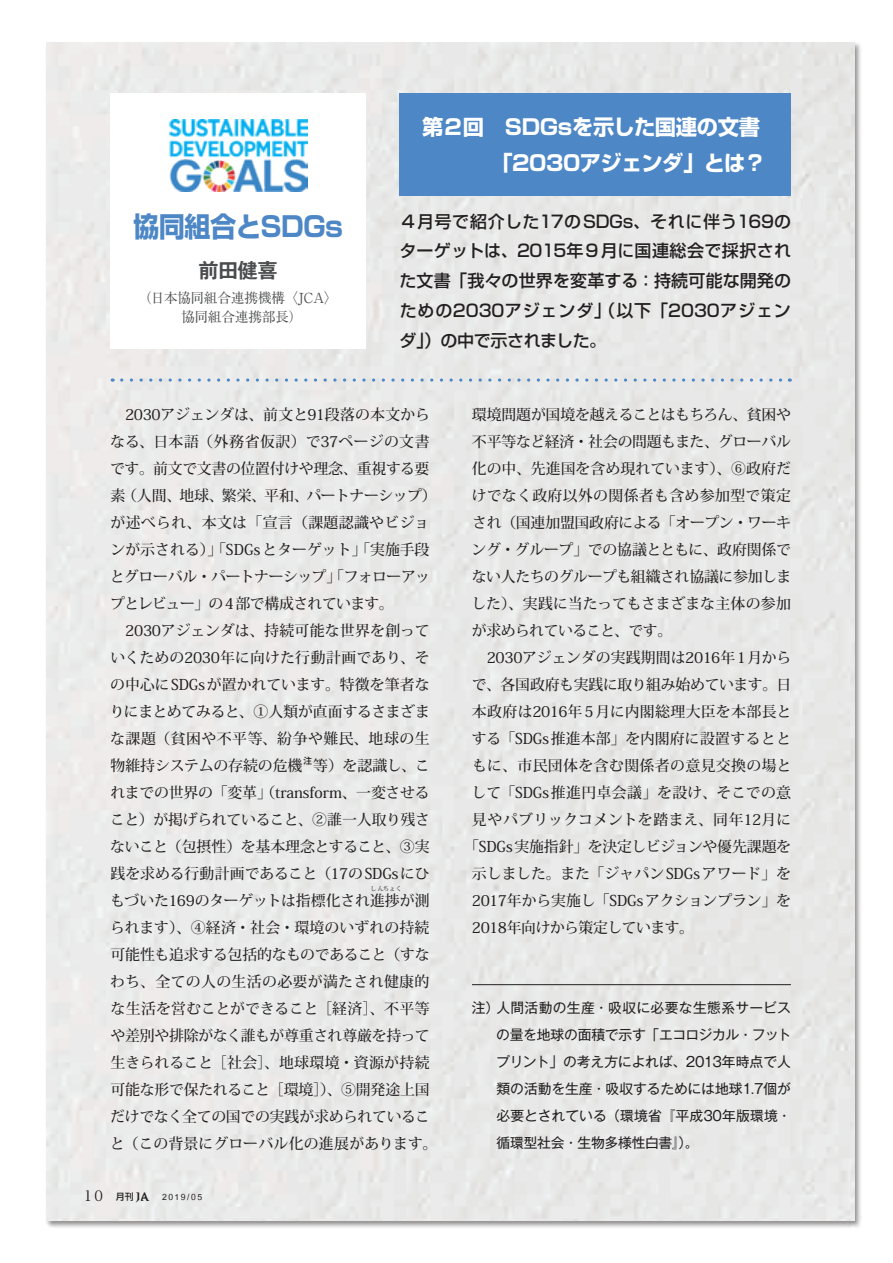
<style>
.page{position:relative;width:893px;height:1263px;background:#fff}
.page>*{position:absolute;margin:0;border:0;box-sizing:border-box;transform-origin:0 0}
.t1{font:700 27.6px "Shin Go Pro";letter-spacing:-.03em;color:#4d87c6;scale:.95 1}
.t2{font:700 21.3px/36.2px "Shin Go Pro";letter-spacing:-.02em;color:#fff}
.t3{font:700 20.25px "Gothic MB101 Pro De";color:#4b4c4d}
.t4{font:500 16.95px/29.7px "Shin Go Pro";letter-spacing:.005em;color:#231f20;text-align:justify}
.t5{font:500 14.85px/27px "Koz Min Pro";letter-spacing:-.01em;color:#231f20}
.t6{font:500 14.85px "Koz Min Pro";letter-spacing:.015em;color:#231f20}
.t7{font:500 14.85px "Koz Min Pro";letter-spacing:.01em;color:#231f20}
.t8{font:500 14.85px "Koz Min Pro";letter-spacing:.025em;color:#231f20}
.t9{font:500 14.85px "Koz Min Pro";letter-spacing:-.04em;color:#231f20}
.t10{font:500 14.85px "Koz Min Pro";letter-spacing:-.035em;color:#231f20}
.t11{font:13.8px/27px "Gothic MB101 Pro";letter-spacing:-.01em;color:#231f20;text-align:justify}
.t12{font:13.8px/19.2px "Ryumin Pro";letter-spacing:-.025em;color:#4b4c4d;text-align:center}
.t13{font:12px "Utsaah";letter-spacing:.125em;color:#231f20}
.t14{font:500 8.7px "Gothic MB101 Pro";color:#231f20}
.t15{font:500 6.45px "Koz Min Pro";color:#231f20}
.s1{font-family:"UD Reimin Pro";font-size:13.8px}
.s2{font-family:"Shin Go Pro";font-weight:500;font-size:9px}
.s3{font-family:"Romic";font-weight:500}
</style>
<div class="page">
<div style="left:47px;top:43px;width:808px;height:1177px;background:#e7e8e7"></div>
<hr style="left:472px;top:984px;width:319px;height:1px;background:#231f20">
<svg style="left:122px;top:378px;width:668px;height:4px;background:#c9d5e0"></svg>
<div style="left:400px;top:94px;width:391px;height:102px;background:#4d87c6"></div>
<div style="left:111px;top:94px;width:255px;height:255px;background:#fff"></div>
<img style="left:169px;top:119px;width:138px;height:73px">
<h1 class="t1" style="left:133px;top:205px;width:222px">協同組合とSDGs</h1>
<h3 class="t3" style="left:199px;top:254px;width:81px">前田健喜</h3>
<p class="t12" style="left:138px;top:287px;width:201px">（日本協同組合連携機構〈JCA〉協同組合連携部長）</p>
<h2 class="t2" style="left:417px;top:106px;width:350px">第２回　SDGsを示した国連の文書　　　　「2030アジェンダ」とは？</h2>
<p class="t4" style="left:399px;top:204px;width:393px">4月号で紹介した17のSDGs、それに伴う169のターゲットは、2015年 9月に国連総会で採択された文書「我々の世界を変革する：持続可能な開発のための2030アジェンダ」（以下「2030アジェンダ」）の中で示されました。</p>
<p class="t5" style="left:110px;top:401px;width:329px;text-indent:15px">2030アジェンダは、前文と91段落の本文からなる、日本語（外務省仮訳）で37ページの文書です。前文で文書の位置付けや理念、重視する要素（人間、地球、繁栄、平和、パートナーシップ）が述べられ、本文は「宣言（課題認識やビジョンが示される）」「SDGsとターゲット」「実施手段とグローバル・パートナーシップ」「フォローアップとレビュー」の4部で構成されています。　2030アジェンダは、持続可能な世界を創っていくための2030年に向けた行動計画であり、その中心にSDGsが置かれています。特徴を筆者なりにまとめてみると、①人類が直面するさまざまな課題（貧困や不平等、紛争や難民、地球の生物維持システムの存続の危機</p>
<p class="t14" style="left:303px;top:753px;width:10px">注</p>
<p class="t5" style="left:110px;top:752px;width:321px;text-align:justify;text-indent:203px">等）を認識し、これまでの世界の「変革」（transform、一変させること）が掲げられていること、②誰一人取り残さないこと（包摂性）を基本理念とすること、③実践を求める行動計画であること（17の SDGsにひもづいた169のターゲットは指標化され進捗が測</p>
<p class="t15" style="left:371px;top:884px;width:15px">しん</p>
<p class="t15" style="left:383px;top:884px;width:21px">ちょく</p>
<p class="t5" style="left:110px;top:914px;width:329px">られます）、④経済・社会・環境のいずれの持続可能性も追求する包括的なものであること（すなわち、全ての人の生活の必要が満たされ健康的な生活を営むことができること［経済］、不平等や差別や排除がなく誰もが尊重され尊厳を持って生きられること［社会］、地球環境・資源が持続可能な形で保たれること［環境］）、⑤開発途上国だけでなく全ての国での実践が求められていること（この背景にグローバル化の進展があります。</p>
<p class="t13" style="left:84px;top:1192px;width:120px"><span class="s1">10</span> <span class="s2">月刊</span> <span class="s3">JA</span> 2019/05</p>
<p class="t5" style="left:472px;top:401px;width:321px">環境問題が国境を越えることはもちろん、貧困や</p>
<p class="t5" style="left:472px;top:428px;width:321px">不平等など経済・社会の問題もまた、グローバル</p>
<p class="t5" style="left:472px;top:455px;width:321px">化の中、先進国を含め現れています）、⑥政府だ</p>
<p class="t8" style="left:472px;top:485px;width:321px">けでなく政府以外の関係者も含め参加型で策定</p>
<p class="t5" style="left:472px;top:509px;width:321px">され（国連加盟国政府による「オープン・ワーキ</p>
<p class="t5" style="left:472px;top:536px;width:321px">ング・グループ」での協議とともに、政府関係で</p>
<p class="t5" style="left:472px;top:563px;width:321px">ない人たちのグループも組織され協議に参加しま</p>
<p class="t5" style="left:471px;top:590px;width:321px">した）、実践に当たってもさまざまな主体の参加</p>
<p class="t10" style="left:472px;top:620px;width:202px">が求められていること、です。</p>
<p class="t5" style="left:472px;top:644px;width:321px">　2030アジェンダの実践期間は2016年1月から</p>
<p class="t5" style="left:472px;top:671px;width:321px">で、各国政府も実践に取り組み始めています。日</p>
<p class="t6" style="left:472px;top:701px;width:321px">本政府は2016年5月に内閣総理大臣を本部長と</p>
<p class="t7" style="left:472px;top:728px;width:321px">する「SDGs推進本部」を内閣府に設置するとと</p>
<p class="t8" style="left:472px;top:755px;width:321px">もに、市民団体を含む関係者の意見交換の場と</p>
<p class="t6" style="left:471px;top:782px;width:321px">して「SDGs推進円卓会議」を設け、そこでの意</p>
<p class="t7" style="left:472px;top:809px;width:321px">見やパブリックコメントを踏まえ、同年12月に</p>
<p class="t5" style="left:464px;top:833px;width:328px">「SDGs実施指針」を決定しビジョンや優先課題を</p>
<p class="t5" style="left:472px;top:860px;width:321px">示しました。また「ジャパン SDGsアワード」を</p>
<p class="t5" style="left:472px;top:887px;width:321px">2017年から実施し「SDGsアクションプラン」を</p>
<p class="t9" style="left:472px;top:917px;width:224px">2018年向けから策定しています。</p>
<p class="t11" style="left:496px;top:993px;width:297px;text-indent:-24px">注）人間活動の生産・吸収に必要な生態系サービスの量を地球の面積で示す「エコロジカル・フットプリント」の考え方によれば、2013年時点で人類の活動を生産・吸収するためには地球1.7個が必要とされている（環境省『平成30年版環境・循環型社会・生物多様性白書』）。</p>
</div>
